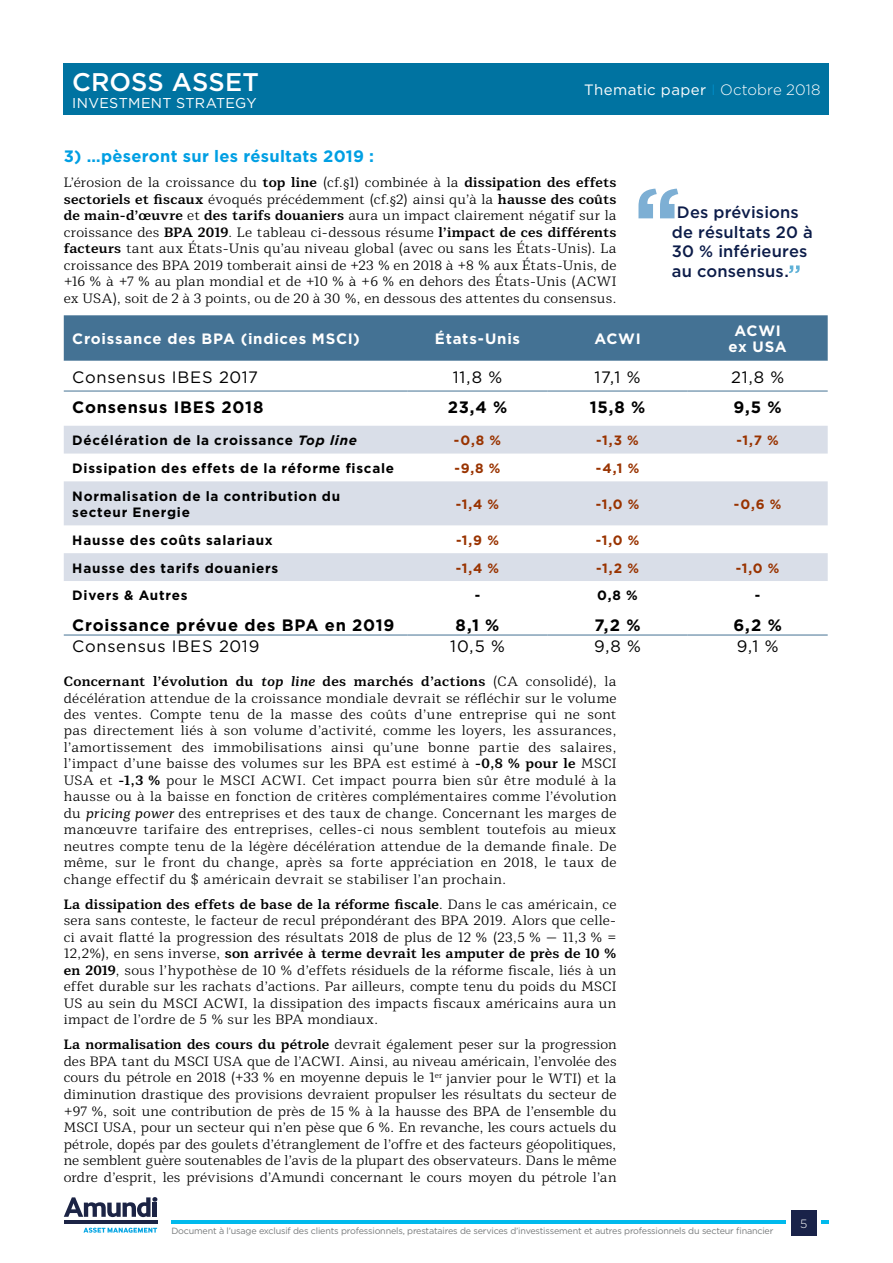
<style>
.page{position:relative;width:893px;height:1263px;background:#fff}
.page>*{position:absolute;margin:0;border:0;box-sizing:border-box;transform-origin:0 0}
.t1{font:500 25.5px "Gotham";letter-spacing:.005em;color:#fff}
.t2{font:700 16.5px "Gotham";letter-spacing:.045em;color:#000}
.t3{font:16.5px "Gotham";letter-spacing:.04em;color:#000}
.t4{font:500 16.5px/19.5px "Gotham";letter-spacing:.01em;color:#0c1c49}
.t5{font:700 16.5px "Gotham";letter-spacing:.015em;color:#009fe3}
.t6{font:700 15px/16.5px "Gotham";letter-spacing:.05em;color:#fff;text-align:center}
.t7{font:15px "Gotham";letter-spacing:.03em;color:#fff}
.t8{font:14.25px "Gotham";letter-spacing:.02em;color:#fff}
.t9{font:300 13.5px/16.5px "Mediator Serif";letter-spacing:.015em;color:#000;text-align:justify}
.t10{font:700 13.5px/16.2px "Gotham";letter-spacing:.055em;color:#000}
.t11{font:700 13.5px "Gotham";color:#930}
.t12{font:300 12px "Gotham";color:#fff}
.t13{font:9px "Gotham";letter-spacing:-.02em;color:#777a7b}
.s1{font-weight:200;color:#009fe3}
.s2{font-weight:300}
.s3{font-weight:700}
.s4{font-style:italic}
.s5{font-weight:700;font-style:italic}
.s6{font-weight:400;font-style:italic}
</style>
<div class="page">
<hr style="left:171px;top:1220px;width:658px;height:4px;background:#00baed">
<div style="left:787px;top:1206px;width:34px;height:34px;background:#fff"></div>
<div style="left:791px;top:1210px;width:25px;height:25px;background:#192249"></div>
<svg style="left:64px;top:1197px;width:93px;height:20px"></svg>
<hr style="left:153px;top:1202px;width:4px;height:15px;background:#1c2445">
<hr style="left:64px;top:1220px;width:93px;height:4px;background:#1c2445">
<svg style="left:83px;top:1227px;width:74px;height:6px"></svg>
<div style="left:64px;top:64px;width:765px;height:51px;background:#0073a1"></div>
<div style="left:64px;top:315px;width:764px;height:46px;background:#447294"></div>
<svg style="left:64px;top:390px;width:764px;height:245px"></svg>
<svg style="left:64px;top:426px;width:764px;height:155px;fill:#d9dee8"></svg>
<svg style="left:64px;top:581px;width:764px;height:28px"></svg>
<hr style="left:64px;top:391px;width:343px;height:1px;background:#447294">
<hr style="left:407px;top:391px;width:141px;height:1px;background:#447294">
<hr style="left:548px;top:391px;width:140px;height:1px;background:#447294">
<hr style="left:688px;top:391px;width:140px;height:1px;background:#447294">
<hr style="left:64px;top:635px;width:343px;height:1px;background:#447294">
<hr style="left:407px;top:635px;width:141px;height:1px;background:#447294">
<hr style="left:548px;top:635px;width:140px;height:1px;background:#447294">
<hr style="left:688px;top:635px;width:140px;height:1px;background:#447294">
<svg style="left:789px;top:265px;width:11px;height:8px"></svg>
<svg style="left:638px;top:189px;width:40px;height:29px"></svg>
<h1 class="t1" style="left:72px;top:66px;width:188px">CROSS ASSET</h1>
<p class="t8" style="left:72px;top:94px;width:186px">INVESTMENT STRATEGY</p>
<p class="t7" style="left:584px;top:80px;width:238px">Thematic paper <span class="s1">I</span> <span class="s2">Octobre 2018</span></p>
<p class="t5" style="left:64px;top:145px;width:312px">3) …pèseront sur les résultats 2019 :</p>
<p class="t9" style="left:64px;top:174px;width:554px">L’érosion de la croissance du <span class="s3">top line</span> (cf.§1) combinée à la <span class="s3">dissipation des effets sectoriels et fiscaux</span> évoqués précédemment (cf.§2) ainsi qu’à la <span class="s3">hausse des coûts de main-d’œuvre</span> et <span class="s3">des tarifs douaniers</span> aura un impact clairement négatif sur la croissance des <span class="s3">BPA 2019</span>. Le tableau ci-dessous résume <span class="s3">l’impact de ces différents facteurs</span> tant aux États-Unis qu’au niveau global (avec ou sans les États-Unis). La croissance des BPA 2019 tomberait ainsi de +23 % en 2018 à +8 % aux États-Unis, de +16 % à +7 % au plan mondial et de +10 % à +6 % en dehors des États-Unis (ACWI ex USA), soit de 2 à 3 points, ou de 20 à 30 %, en dessous des attentes du consensus.</p>
<p class="t6" style="left:72px;top:330px;width:289px">Croissance des BPA (indices MSCI)</p>
<p class="t6" style="left:435px;top:330px;width:87px">États-Unis</p>
<p class="t6" style="left:594px;top:330px;width:48px">ACWI</p>
<p class="t6" style="left:729px;top:322px;width:60px">ACWI ex USA</p>
<p class="t3" style="left:72px;top:366px;width:187px">Consensus IBES 2017</p>
<p class="t3" style="left:453px;top:366px;width:51px">11,8 %</p>
<p class="t3" style="left:595px;top:366px;width:47px">17,1 %</p>
<p class="t3" style="left:731px;top:366px;width:55px">21,8 %</p>
<p class="t2" style="left:72px;top:396px;width:193px">Consensus IBES 2018</p>
<p class="t2" style="left:448px;top:396px;width:61px">23,4 %</p>
<p class="t2" style="left:590px;top:396px;width:57px">15,8 %</p>
<p class="t2" style="left:733px;top:396px;width:50px">9,5 %</p>
<p class="t10" style="left:72px;top:432px;width:286px">Décélération de la croissance <span class="s4">Top line</span></p>
<p class="t11" style="left:454px;top:431px;width:49px">-0,8 %</p>
<p class="t11" style="left:596px;top:431px;width:44px">-1,3 %</p>
<p class="t11" style="left:736px;top:431px;width:44px">-1,7 %</p>
<p class="t10" style="left:72px;top:460px;width:323px">Dissipation des effets de la réforme fiscale</p>
<p class="t11" style="left:454px;top:459px;width:48px">-9,8 %</p>
<p class="t11" style="left:596px;top:459px;width:45px">-4,1 %</p>
<p class="t10" style="left:72px;top:488px;width:269px">Normalisation de la contribution du secteur Energie</p>
<p class="t11" style="left:456px;top:495px;width:45px">-1,4 %</p>
<p class="t11" style="left:596px;top:495px;width:45px">-1,0 %</p>
<p class="t11" style="left:734px;top:495px;width:49px">-0,6 %</p>
<p class="t10" style="left:72px;top:532px;width:202px">Hausse des coûts salariaux</p>
<p class="t11" style="left:456px;top:531px;width:44px">-1,9 %</p>
<p class="t11" style="left:596px;top:531px;width:45px">-1,0 %</p>
<p class="t10" style="left:72px;top:559px;width:208px">Hausse des tarifs douaniers</p>
<p class="t11" style="left:456px;top:559px;width:45px">-1,4 %</p>
<p class="t11" style="left:596px;top:559px;width:44px">-1,2 %</p>
<p class="t11" style="left:736px;top:559px;width:45px">-1,0 %</p>
<p class="t10" style="left:72px;top:587px;width:117px">Divers &amp; Autres</p>
<p class="t10" style="left:475px;top:587px;width:7px">-</p>
<p class="t10" style="left:597px;top:587px;width:42px">0,8 %</p>
<p class="t10" style="left:755px;top:587px;width:7px">-</p>
<p class="t2" style="left:72px;top:614px;width:324px">Croissance prévue des BPA en 2019</p>
<p class="t2" style="left:455px;top:614px;width:45px">8,1 %</p>
<p class="t2" style="left:594px;top:614px;width:48px">7,2 %</p>
<p class="t2" style="left:733px;top:614px;width:50px">6,2 %</p>
<p class="t3" style="left:72px;top:636px;width:189px">Consensus IBES 2019</p>
<p class="t3" style="left:450px;top:636px;width:56px">10,5 %</p>
<p class="t3" style="left:594px;top:636px;width:48px">9,8 %</p>
<p class="t3" style="left:737px;top:636px;width:43px">9,1 %</p>
<p class="t9" style="left:64px;top:673px;width:554px"><span class="s3">Concernant l’évolution du</span> <span class="s5">top line</span> <span class="s3">des marchés d’actions</span> (CA consolidé), la décélération attendue de la croissance mondiale devrait se réfléchir sur le volume des ventes. Compte tenu de la masse des coûts d’une entreprise qui ne sont pas directement liés à son volume d’activité, comme les loyers, les assurances, l’amortissement des immobilisations ainsi qu’une bonne partie des salaires, l’impact d’une baisse des volumes sur les BPA est estimé à <span class="s3">-0,8 % pour le</span> MSCI USA et <span class="s3">-1,3 %</span> pour le MSCI ACWI. Cet impact pourra bien sûr être modulé à la hausse ou à la baisse en fonction de critères complémentaires comme l’évolution du <span class="s6">pricing power</span> des entreprises et des taux de change. Concernant les marges de manœuvre tarifaire des entreprises, celles-ci nous semblent toutefois au mieux neutres compte tenu de la légère décélération attendue de la demande finale. De même, sur le front du change, après sa forte appréciation en 2018, le taux de change effectif du $ américain devrait se stabiliser l’an prochain.</p>
<p class="t9" style="left:64px;top:896px;width:554px"><span class="s3">La dissipation des effets de base de la réforme fiscale</span>. Dans le cas américain, ce sera sans conteste, le facteur de recul prépondérant des BPA 2019. Alors que celle&shy;ci avait flatté la progression des résultats 2018 de plus de 12 % (23,5 % — 11,3 % = 12,2%), en sens inverse, <span class="s3">son arrivée à terme devrait les amputer de près de 10 % en 2019</span>, sous l’hypothèse de 10 % d’effets résiduels de la réforme fiscale, liés à un effet durable sur les rachats d’actions. Par ailleurs, compte tenu du poids du MSCI US au sein du MSCI ACWI, la dissipation des impacts fiscaux américains aura un impact de l’ordre de 5 % sur les BPA mondiaux.</p>
<p class="t9" style="left:64px;top:1037px;width:554px"><span class="s3">La normalisation des cours du pétrole</span> devrait également peser sur la progression des BPA tant du MSCI USA que de l’ACWI. Ainsi, au niveau américain, l’envolée des cours du pétrole en 2018 (+33 % en moyenne depuis le 1<sup>er</sup> janvier pour le WTI) et la diminution drastique des provisions devraient propulser les résultats du secteur de +97 %, soit une contribution de près de 15 % à la hausse des BPA de l’ensemble du MSCI USA, pour un secteur qui n’en pèse que 6 %. En revanche, les cours actuels du pétrole, dopés par des goulets d’étranglement de l’offre et des facteurs géopolitiques, ne semblent guère soutenables de l’avis de la plupart des observateurs. Dans le même ordre d’esprit, les prévisions d’Amundi concernant le cours moyen du pétrole l’an</p>
<p class="t4" style="left:672px;top:203px;width:142px;text-indent:5px">Des prévisions de résultats 20 à<br>30 % inférieures au consensus.</p>
<p class="t13" style="left:171px;top:1225px;width:603px">Document à l’usage exclusif des clients professionnels, prestataires de services d’investissement et autres professionnels du secteur financier</p>
<p class="t12" style="left:800px;top:1216px;width:9px">5</p>
</div>
